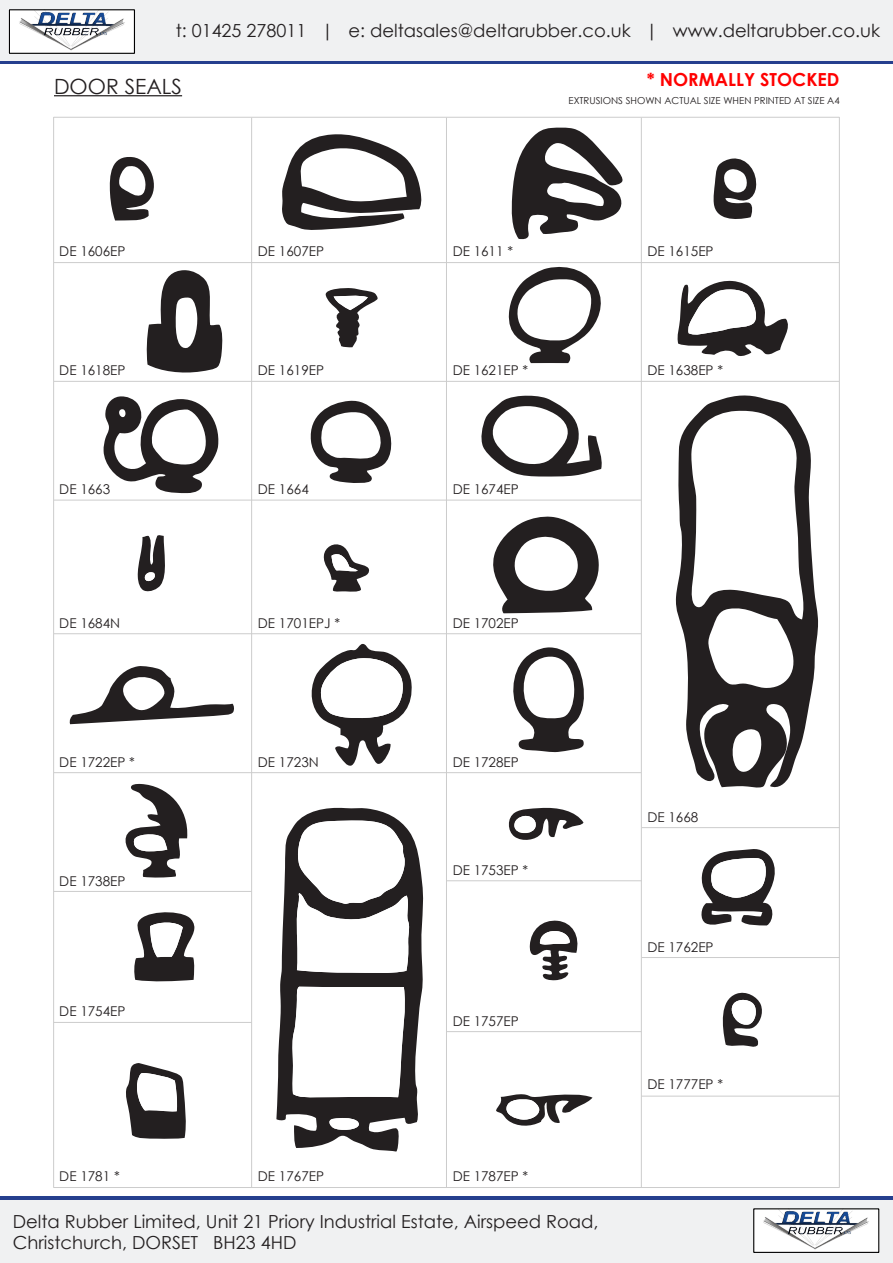
<style>
.page{position:relative;width:893px;height:1263px;background:#fff}
.page>*{position:absolute;margin:0;border:0;box-sizing:border-box;transform-origin:0 0}
.t1{font:21px "Century Gothic";color:#231f20}
.t2{font:18px/21.6px "Century Gothic";color:#231f20}
.t3{font:700 18px "Century Gothic";color:#f00}
.t4{font:13.5px "Century Gothic";color:#231f20}
.t5{font:9.6px "Century Gothic";color:#231f20}
</style>
<div class="page">
<div style="left:0;top:1200px;width:893px;height:63px;background:#f0f1f2"></div>
<div style="left:753px;top:1208px;width:126px;height:45px;background:#fff"></div>
<img style="left:763px;top:1210px;width:106px;height:40px">
<div style="left:753px;top:1208px;width:126px;height:45px;border:1px solid #000"></div>
<hr style="left:0;top:1196px;width:893px;height:4px;background:#253f8e">
<hr style="left:0;top:60px;width:893px;height:4px;background:#253f8e">
<div style="left:0;top:0;width:893px;height:61px;background:#f0f1f2"></div>
<div style="left:9px;top:9px;width:126px;height:45px;background:#fff"></div>
<img style="left:19px;top:11px;width:106px;height:40px">
<div style="left:9px;top:9px;width:126px;height:45px;border:1px solid #000"></div>
<svg style="left:511px;top:127px;width:112px;height:112px"></svg>
<svg style="left:109px;top:157px;width:45px;height:64px"></svg>
<svg style="left:713px;top:158px;width:44px;height:61px"></svg>
<svg style="left:508px;top:266px;width:93px;height:97px"></svg>
<svg style="left:146px;top:270px;width:77px;height:103px"></svg>
<svg style="left:677px;top:280px;width:111px;height:76px"></svg>
<svg style="left:325px;top:288px;width:53px;height:59px"></svg>
<svg style="left:675px;top:395px;width:144px;height:393px"></svg>
<svg style="left:481px;top:395px;width:121px;height:82px"></svg>
<svg style="left:103px;top:396px;width:116px;height:97px"></svg>
<svg style="left:310px;top:400px;width:82px;height:83px"></svg>
<svg style="left:493px;top:516px;width:106px;height:97px"></svg>
<svg style="left:323px;top:544px;width:47px;height:48px"></svg>
<svg style="left:137px;top:535px;width:28px;height:57px"></svg>
<svg style="left:513px;top:647px;width:71px;height:105px"></svg>
<svg style="left:311px;top:644px;width:101px;height:122px"></svg>
<svg style="left:69px;top:666px;width:165px;height:58px"></svg>
<svg style="left:276px;top:807px;width:148px;height:344px;fill:#231f20"></svg>
<svg style="left:508px;top:807px;width:75px;height:33px"></svg>
<svg style="left:125px;top:784px;width:63px;height:94px"></svg>
<svg style="left:701px;top:849px;width:74px;height:77px"></svg>
<svg style="left:296px;top:820px;width:114px;height:154px"></svg>
<svg style="left:134px;top:912px;width:61px;height:70px"></svg>
<svg style="left:529px;top:920px;width:49px;height:60px"></svg>
<svg style="left:292px;top:987px;width:115px;height:111px"></svg>
<svg style="left:722px;top:992px;width:40px;height:55px"></svg>
<svg style="left:126px;top:1063px;width:60px;height:76px"></svg>
<svg style="left:496px;top:1094px;width:96px;height:32px"></svg>
<svg style="left:329px;top:1117px;width:30px;height:14px"></svg>
<svg style="left:282px;top:134px;width:140px;height:96px"></svg>
<hr style="left:54px;top:262px;width:785px;height:1px;background:#ccc">
<hr style="left:54px;top:117px;width:785px;height:1px;background:#ccc">
<hr style="left:54px;top:500px;width:587px;height:1px;background:#ccc">
<hr style="left:54px;top:772px;width:587px;height:1px;background:#ccc">
<hr style="left:54px;top:381px;width:785px;height:1px;background:#ccc">
<hr style="left:54px;top:633px;width:587px;height:1px;background:#ccc">
<hr style="left:447px;top:880px;width:195px;height:1px;background:#ccc">
<hr style="left:642px;top:827px;width:198px;height:1px;background:#ccc">
<hr style="left:642px;top:957px;width:198px;height:1px;background:#ccc">
<hr style="left:54px;top:891px;width:198px;height:1px;background:#ccc">
<hr style="left:54px;top:1022px;width:198px;height:1px;background:#ccc">
<hr style="left:446px;top:1031px;width:195px;height:1px;background:#ccc">
<hr style="left:641px;top:1096px;width:198px;height:1px;background:#ccc">
<hr style="left:54px;top:1187px;width:785px;height:1px;background:#ccc">
<hr style="left:446px;top:118px;width:1px;height:1069px;background:#ccc">
<hr style="left:641px;top:118px;width:1px;height:1069px;background:#ccc">
<hr style="left:839px;top:117px;width:1px;height:1071px;background:#ccc">
<hr style="left:53px;top:117px;width:1px;height:1071px;background:#ccc">
<hr style="left:251px;top:118px;width:1px;height:1069px;background:#ccc">
<hr style="left:54px;top:95px;width:128px;height:1px;background:#231f20">
<h2 class="t2" style="left:176px;top:19px;width:706px">t: 01425 278011 | e: deltasales@deltarubber.co.uk | www.deltarubber.co.uk</h2>
<h2 class="t3" style="left:647px;top:66px;width:194px">* NORMALLY STOCKED</h2>
<p class="t1" style="left:54px;top:71px;width:130px">DOOR SEALS</p>
<p class="t5" style="left:568px;top:94px;width:273px">EXTRUSIONS SHOWN ACTUAL SIZE WHEN PRINTED AT SIZE A4</p>
<p class="t4" style="left:59px;top:242px;width:68px">DE 1606EP</p>
<p class="t4" style="left:258px;top:242px;width:68px">DE 1607EP</p>
<p class="t4" style="left:453px;top:242px;width:62px">DE 1611 *</p>
<p class="t4" style="left:647px;top:242px;width:68px">DE 1615EP</p>
<p class="t4" style="left:59px;top:361px;width:68px">DE 1618EP</p>
<p class="t4" style="left:258px;top:361px;width:68px">DE 1619EP</p>
<p class="t4" style="left:453px;top:361px;width:77px">DE 1621EP *</p>
<p class="t4" style="left:647px;top:361px;width:77px">DE 1638EP *</p>
<p class="t4" style="left:59px;top:480px;width:52px">DE 1663</p>
<p class="t4" style="left:258px;top:480px;width:52px">DE 1664</p>
<p class="t4" style="left:453px;top:480px;width:68px">DE 1674EP</p>
<p class="t4" style="left:59px;top:613px;width:62px">DE 1684N</p>
<p class="t4" style="left:258px;top:613px;width:84px">DE 1701EPJ *</p>
<p class="t4" style="left:453px;top:613px;width:68px">DE 1702EP</p>
<p class="t4" style="left:59px;top:752px;width:77px">DE 1722EP *</p>
<p class="t4" style="left:258px;top:752px;width:62px">DE 1723N</p>
<p class="t4" style="left:453px;top:752px;width:68px">DE 1728EP</p>
<p class="t4" style="left:647px;top:807px;width:52px">DE 1668</p>
<p class="t4" style="left:59px;top:871px;width:68px">DE 1738EP</p>
<p class="t4" style="left:453px;top:861px;width:77px">DE 1753EP *</p>
<p class="t4" style="left:647px;top:938px;width:68px">DE 1762EP</p>
<p class="t4" style="left:59px;top:1002px;width:68px">DE 1754EP</p>
<p class="t4" style="left:453px;top:1011px;width:68px">DE 1757EP</p>
<p class="t4" style="left:647px;top:1075px;width:77px">DE 1777EP *</p>
<p class="t4" style="left:59px;top:1167px;width:62px">DE 1781 *</p>
<p class="t4" style="left:258px;top:1167px;width:68px">DE 1767EP</p>
<p class="t4" style="left:453px;top:1167px;width:77px">DE 1787EP *</p>
<h2 class="t2" style="left:13px;top:1210px;width:587px">Delta Rubber Limited, Unit 21 Priory Industrial Estate, Airspeed Road,<br>Christchurch, DORSET BH23 4HD</h2>
</div>
